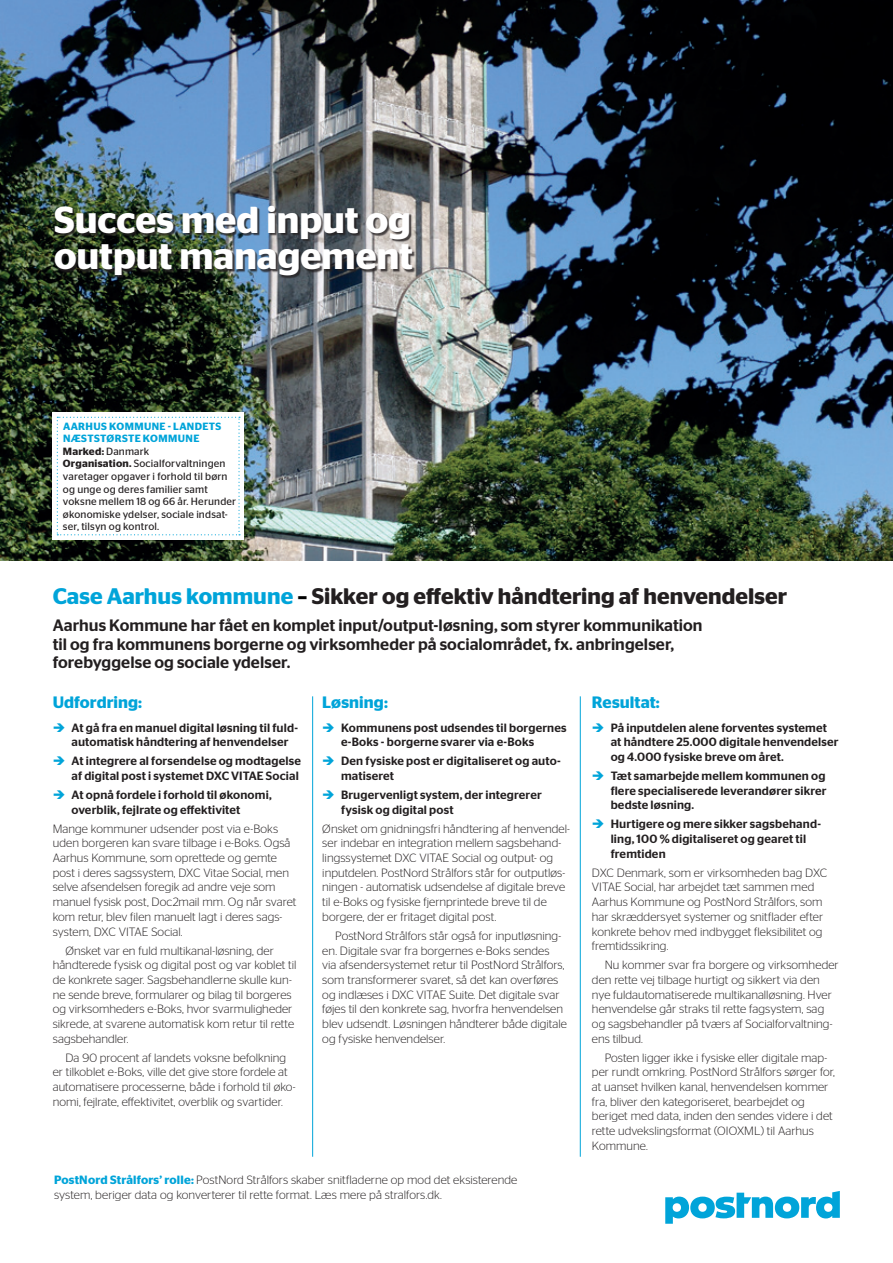
<style>
.page{position:relative;width:893px;height:1263px;background:#fff}
.page>*{position:absolute;margin:0;border:0;box-sizing:border-box;transform-origin:0 0}
.t1{font:600 37.5px/36.8px "Stag Sans";color:#fff}
.t2{font:600 22.5px "Stag Sans";color:#231f20}
.t3{font:500 16.5px/18.8px "Stag Sans";letter-spacing:.005em;color:#231f20}
.t4{font:600 16.5px "Stag Sans";letter-spacing:.005em;color:#00a4d9}
.t5{font:300 12px/14.7px "Stag Sans";letter-spacing:.005em;color:#231f20}
.t6{font:500 12px/14.7px "Stag Sans";letter-spacing:.015em;color:#231f20}
.t7{font:10.5px/12.6px "Stag Sans";letter-spacing:.015em;color:#231f20}
.s1{font-weight:600;color:#00a4d9}
.s2{font-weight:600}
.s3{color:#00a4d9}
.s4{color:#000}
</style>
<div class="page">
<img style="left:0;top:0;width:893px;height:561px">
<div style="left:52px;top:412px;width:192px;height:128px;background:#fff"></div>
<svg style="left:57px;top:417px;width:183px;height:118px"></svg>
<svg style="left:665px;top:1191px;width:175px;height:33px"></svg>
<hr style="left:312px;top:696px;width:1px;height:461px;background:#00a4d9">
<hr style="left:580px;top:696px;width:1px;height:461px;background:#00a4d9">
<div style="left:56px;top:207px;width:359px;height:71px;background:#231f20;opacity:.8"></div>
<h1 class="t1" style="left:54px;top:201px;width:360px">Succes med input og output management</h1>
<p class="t7" style="left:63px;top:419px;width:175px"><span class="s1">AARHUS KOMMUNE - LANDETS<br>NÆSTSTØRSTE KOMMUNE<br></span><span class="s2">Marked:</span> Danmark<br><span class="s2">Organisation.</span> Socialforvaltningen varetager opgaver i forhold til børn og unge og deres familier samt voksne mellem 18 og 66 år. Herunder økonomiske ydelser, sociale indsat&shy;ser, tilsyn og kontrol.</p>
<h2 class="t2" style="left:53px;top:583px;width:736px"><span class="s3">Case Aarhus kommune</span> <span class="s4">–</span> Sikker og effektiv håndtering af henvendelser</h2>
<h3 class="t3" style="left:53px;top:616px;width:651px">Aarhus Kommune har fået en komplet input/output-løsning, som styrer kommunikation til og fra kommunens borgerne og virksomheder på socialområdet, fx. anbringelser, forebyggelse og sociale ydelser.</h3>
<h3 class="t4" style="left:53px;top:693px;width:91px">Udfordring:</h3>
<p class="t6" style="left:71px;top:720px;width:228px;text-indent:-19px"><span class="s3">➔</span> At gå fra en manuel digital løsning til fuld&shy;automatisk håndtering af henvendelser</p>
<p class="t6" style="left:53px;top:754px;width:250px;text-align:right"><span class="s3">➔</span> At integrere al forsendelse og modtagelse af digital post i systemet DXC VITAE Social</p>
<p class="t6" style="left:71px;top:787px;width:202px;text-indent:-19px"><span class="s3">➔</span> At opnå fordele i forhold til økonomi, overblik, fejlrate og effektivitet</p>
<p class="t5" style="left:53px;top:821px;width:245px">Mange kommuner udsender post via e-Boks uden borgeren kan svare tilbage i e-Boks. Også Aarhus Kommune, som oprettede og gemte post i deres sagssystem, DXC Vitae Social, men selve afsendelsen foregik ad andre veje som manuel fysisk post, Doc2mail mm. Og når svaret kom retur, blev filen manuelt lagt i deres sags&shy;system, DXC VITAE Social.</p>
<p class="t5" style="left:53px;top:943px;width:245px;text-indent:13px">Ønsket var en fuld multikanal-løsning, der håndterede fysisk og digital post og var koblet til de konkrete sager. Sagsbehandlerne skulle kun&shy;ne sende breve, formularer og bilag til borgeres og virksomheders e-Boks, hvor svarmuligheder sikrede, at svarene automatisk kom retur til rette sagsbehandler.</p>
<p class="t5" style="left:53px;top:1050px;width:244px;text-indent:13px">Da 90 procent af landets voksne befolkning er tilkoblet e-Boks, ville det give store fordele at automatisere processerne, både i forhold til øko&shy;nomi, fejlrate, effektivitet, overblik og svartider.</p>
<h3 class="t4" style="left:322px;top:693px;width:67px">Løsning:</h3>
<p class="t6" style="left:341px;top:720px;width:227px;text-indent:-19px"><span class="s3">➔</span> Kommunens post udsendes til borgernes e-Boks - borgerne svarer via e-Boks</p>
<p class="t6" style="left:341px;top:754px;width:221px;text-indent:-19px"><span class="s3">➔</span> Den fysiske post er digitaliseret og auto&shy;matiseret</p>
<p class="t6" style="left:341px;top:787px;width:202px;text-indent:-19px"><span class="s3">➔</span> Brugervenligt system, der integrerer fysisk og digital post</p>
<p class="t5" style="left:322px;top:821px;width:249px">Ønsket om gnidningsfri håndtering af henvendel&shy;ser indebar en integration mellem sagsbehand&shy;lingssystemet DXC VITAE Social og output- og inputdelen. PostNord Strålfors står for outputløs&shy;ningen - automatisk udsendelse af digitale breve til e-Boks og fysiske fjernprintede breve til de borgere, der er fritaget digital post.</p>
<p class="t5" style="left:322px;top:928px;width:246px;text-indent:13px">PostNord Strålfors står også for inputløsning&shy;en. Digitale svar fra borgernes e-Boks sendes<br>via afsendersystemet retur til PostNord Strålfors, som transformerer svaret, så det kan overføres og indlæses i DXC VITAE Suite. Det digitale svar føjes til den konkrete sag, hvorfra henvendelsen blev udsendt. Løsningen håndterer både digitale og fysiske henvendelser.</p>
<p class="t5" style="left:54px;top:1172px;width:465px"><span class="s1">PostNord Strålfors’ rolle:</span> PostNord Strålfors skaber snitfladerne op mod det eksisterende system, beriger data og konverterer til rette format. Læs mere på stralfors.dk.</p>
<h3 class="t4" style="left:592px;top:693px;width:69px">Resultat:</h3>
<p class="t6" style="left:611px;top:720px;width:229px;text-indent:-19px"><span class="s3">➔</span> På inputdelen alene forventes systemet at håndtere 25.000 digitale henvendelser og 4.000 fysiske breve om året.</p>
<p class="t6" style="left:611px;top:768px;width:217px;text-align:justify;text-indent:-19px"><span class="s3">➔</span> Tæt samarbejde mellem kommunen og flere specialiserede leverandører sikrer bedste løsning.</p>
<p class="t6" style="left:611px;top:817px;width:212px;text-indent:-19px"><span class="s3">➔</span> Hurtigere og mere sikker sagsbehand&shy;ling, 100 % digitaliseret og gearet til fremtiden</p>
<p class="t5" style="left:592px;top:865px;width:237px">DXC Denmark, som er virksomheden bag DXC VITAE Social, har arbejdet tæt sammen med Aarhus Kommune og PostNord Strålfors, som har skræddersyet systemer og snitflader efter konkrete behov med indbygget fleksibilitet og fremtidssikring.</p>
<p class="t5" style="left:592px;top:957px;width:248px;text-indent:13px">Nu kommer svar fra borgere og virksomheder den rette vej tilbage hurtigt og sikkert via den nye fuldautomatiserede multikanalløsning. Hver henvendelse går straks til rette fagsystem, sag og sagsbehandler på tværs af Socialforvaltning&shy;ens tilbud.</p>
<p class="t5" style="left:592px;top:1050px;width:245px;text-indent:13px">Posten ligger ikke i fysiske eller digitale map&shy;per rundt omkring. PostNord Strålfors sørger for, at uanset hvilken kanal, henvendelsen kommer fra, bliver den kategoriseret, bearbejdet og beriget med data, inden den sendes videre i det rette udvekslingsformat (OIOXML) til Aarhus Kommune.</p>
</div>
